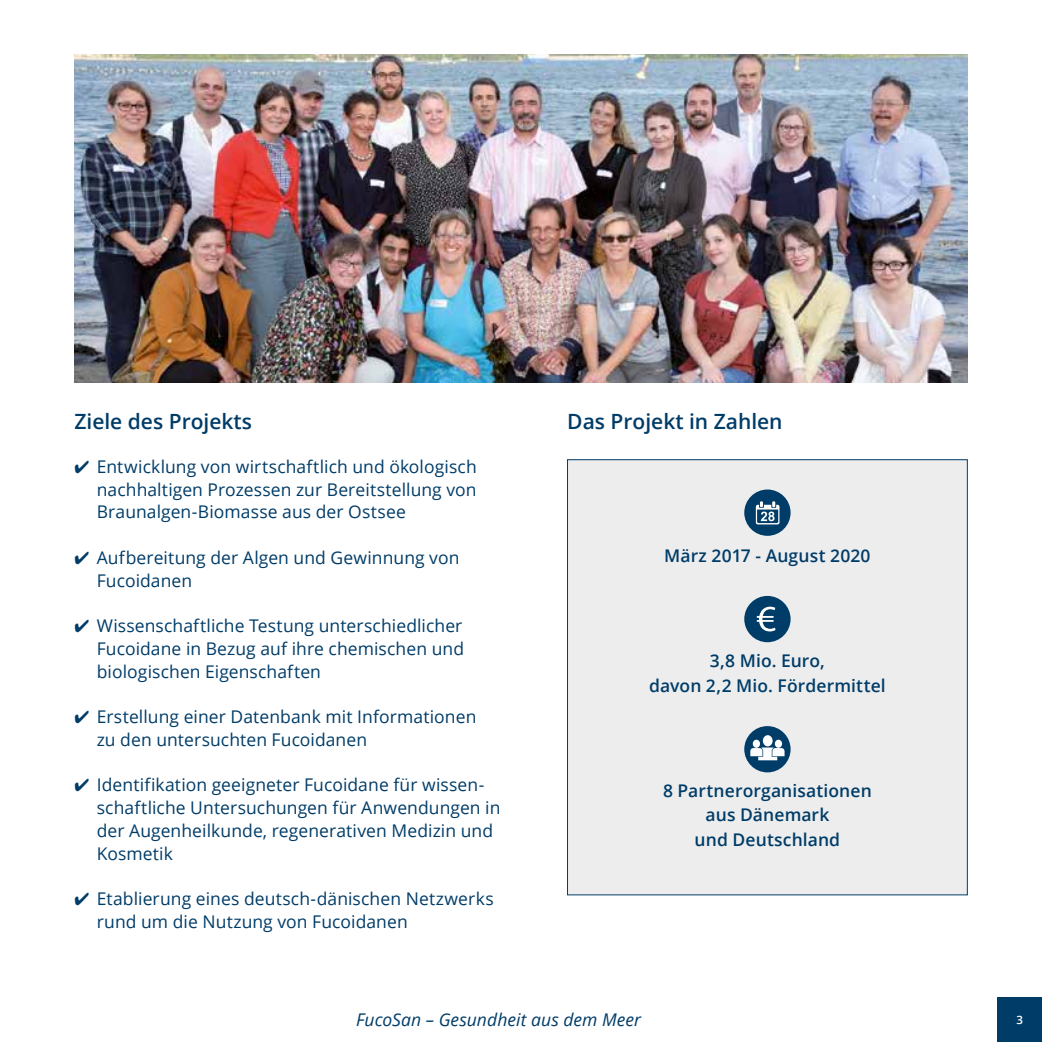
<style>
.page{position:relative;width:1042px;height:1042px;background:#fff}
.page>*{position:absolute;margin:0;border:0;box-sizing:border-box;transform-origin:0 0}
.t1{font:600 21px "Open Sans";color:#003c68}
.t2{font:17.5px/22.8px "Open Sans";letter-spacing:.005em;color:#003c68}
.t3{font:600 17.5px/24.5px "Open Sans";letter-spacing:.005em;color:#003c68;text-align:center}
.t4{font:italic 17.5px "Open Sans";letter-spacing:.005em;color:#003c68}
.t5{font:600 11.55px "Open Sans";color:#fff}
</style>
<div class="page">
<div style="left:997px;top:997px;width:45px;height:45px;background:#003c68"></div>
<img style="left:74px;top:55px;width:893px;height:327px">
<div style="left:567px;top:460px;width:400px;height:435px;background:#ededed"></div>
<div style="left:744px;top:489px;width:46px;height:47px;background:#003c68;border-radius:50%"></div>
<div style="left:744px;top:596px;width:46px;height:46px;background:#003c68;border-radius:50%"></div>
<div style="left:744px;top:726px;width:46px;height:46px;background:#003c68;border-radius:50%"></div>
<svg style="left:757px;top:607px;width:18px;height:24px"></svg>
<svg style="left:756px;top:501px;width:23px;height:23px"></svg>
<div style="left:763px;top:735px;width:9px;height:11px;background:#fff;border-radius:50%"></div>
<div style="left:753px;top:740px;width:7px;height:8px;background:#fff;border-radius:50%"></div>
<div style="left:775px;top:740px;width:7px;height:8px;background:#fff;border-radius:50%"></div>
<svg style="left:750px;top:747px;width:34px;height:13px"></svg>
<p class="t1" style="left:74px;top:406px;width:179px">Ziele des Projekts</p>
<p class="t1" style="left:567px;top:406px;width:217px">Das Projekt in Zahlen</p>
<p class="t2" style="left:97px;top:455px;width:381px;text-align:justify;text-indent:-22px">✔ Entwicklung von wirtschaftlich und ökologisch nachhaltigen Prozessen zur Bereitstellung von Braunalgen-Biomasse aus der Ostsee</p>
<p class="t2" style="left:97px;top:546px;width:364px;text-indent:-22px">✔ Aufbereitung der Algen und Gewinnung von<br>Fucoidanen</p>
<p class="t2" style="left:97px;top:614px;width:369px;text-align:justify;text-indent:-22px">✔ Wissenschaftliche Testung unterschiedlicher Fucoidane in Bezug auf ihre chemischen und biologischen Eigenschaften</p>
<p class="t2" style="left:97px;top:705px;width:381px;text-indent:-22px">✔ Erstellung einer Datenbank mit Informationen zu den untersuchten Fucoidanen</p>
<p class="t2" style="left:97px;top:773px;width:405px;text-indent:-22px">✔ Identifikation geeigneter Fucoidane für wissen&shy;schaftliche Untersuchungen für Anwendungen in der Augenheilkunde, regenerativen Medizin und Kosmetik</p>
<p class="t2" style="left:97px;top:887px;width:398px;text-indent:-22px">✔ Etablierung eines deutsch-dänischen Netzwerks rund um die Nutzung von Fucoidanen</p>
<p class="t3" style="left:664px;top:543px;width:208px">März 2017 - August 2020</p>
<p class="t3" style="left:649px;top:648px;width:238px">3,8 Mio. Euro,<br>davon 2,2 Mio. Fördermittel</p>
<p class="t3" style="left:663px;top:778px;width:210px">8 Partnerorganisationen aus Dänemark<br>und Deutschland</p>
<p class="t4" style="left:356px;top:1008px;width:286px">FucoSan – Gesundheit aus dem Meer</p>
<p class="t5" style="left:1016px;top:1012px;width:8px">3</p>
</div>
